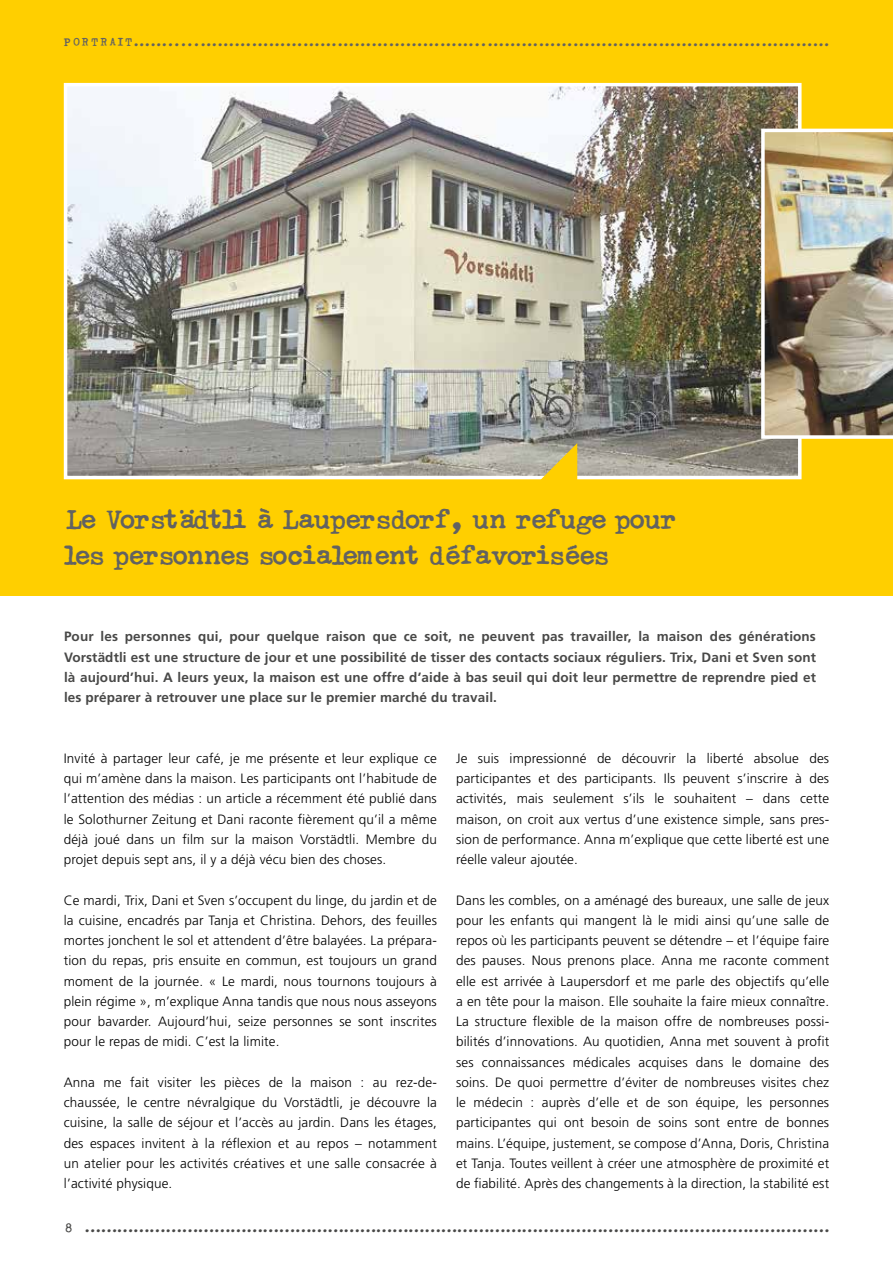
<style>
.page{position:relative;width:893px;height:1263px;background:#fff}
.page>*{position:absolute;margin:0;border:0;box-sizing:border-box;transform-origin:0 0}
.t1{font:40.5px/36px "Linotype Typo American";letter-spacing:-.07em;color:#626261}
.t2{font:16.5px "Linotype Typo American";letter-spacing:.055em;color:#626261}
.t3{font:16.5px "Linotype Typo American";color:#484847}
.t4{font:300 13.5px/20.2px "Frutiger LT Pro";letter-spacing:.01em;color:#000;text-align:justify}
.t5{font:700 13.5px/20.2px "Frutiger LT Pro";letter-spacing:.01em;color:#484847;text-align:justify}
</style>
<div class="page">
<div style="left:0;top:0;width:893px;height:595px;background:#ffcf00"></div>
<img style="left:69px;top:88px;width:727px;height:386px">
<div style="left:64px;top:83px;width:737px;height:396px;border:4px solid #fff"></div>
<img style="left:761px;top:129px;width:132px;height:310px">
<svg style="left:516px;top:443px;width:61px;height:37px"></svg>
<p class="t2" style="left:63px;top:34px;width:767px">PORTRAIT…….....…………………………………………..……………………………………………………</p>
<h1 class="t1" style="left:64px;top:501px;width:617px">Le Vorstädtli à Laupersdorf, un refuge pour les personnes socialement défavorisées</h1>
<p class="t5" style="left:64px;top:626px;width:754px">Pour les personnes qui, pour quelque raison que ce soit, ne peuvent pas travailler, la maison des générations Vorstädtli est une structure de jour et une possibilité de tisser des contacts sociaux réguliers. Trix, Dani et Sven sont là aujourd’hui. A leurs yeux, la maison est une offre d’aide à bas seuil qui doit leur permettre de reprendre pied et les préparer à retrouver une place sur le premier marché du travail.</p>
<p class="t4" style="left:64px;top:748px;width:375px">Invité à partager leur café, je me présente et leur explique ce qui m’amène dans la maison. Les participants ont l’habitude de l’attention des médias : un article a récemment été publié dans le Solothurner Zeitung et Dani raconte fièrement qu’il a même déjà joué dans un film sur la maison Vorstädtli. Membre du projet depuis sept ans, il y a déjà vécu bien des choses.</p>
<p class="t4" style="left:64px;top:890px;width:375px">Ce mardi, Trix, Dani et Sven s’occupent du linge, du jardin et de la cuisine, encadrés par Tanja et Christina. Dehors, des feuilles mortes jonchent le sol et attendent d’être balayées. La prépara&shy;tion du repas, pris ensuite en commun, est toujours un grand moment de la journée. « Le mardi, nous tournons toujours à plein régime », m’explique Anna tandis que nous nous asseyons pour bavarder. Aujourd’hui, seize personnes se sont inscrites pour le repas de midi. C’est la limite.</p>
<p class="t4" style="left:64px;top:1072px;width:375px">Anna me fait visiter les pièces de la maison : au rez-de&shy;chaussée, le centre névralgique du Vorstädtli, je découvre la cuisine, la salle de séjour et l’accès au jardin. Dans les étages, des espaces invitent à la réflexion et au repos – notamment un atelier pour les activités créatives et une salle consacrée à l’activité physique.</p>
<p class="t4" style="left:456px;top:748px;width:375px">Je suis impressionné de découvrir la liberté absolue des participantes et des participants. Ils peuvent s’inscrire à des activités, mais seulement s’ils le souhaitent – dans cette maison, on croit aux vertus d’une existence simple, sans pres&shy;sion de performance. Anna m’explique que cette liberté est une réelle valeur ajoutée.</p>
<p class="t4" style="left:456px;top:890px;width:375px">Dans les combles, on a aménagé des bureaux, une salle de jeux pour les enfants qui mangent là le midi ainsi qu’une salle de repos où les participants peuvent se détendre – et l’équipe faire des pauses. Nous prenons place. Anna me raconte comment elle est arrivée à Laupersdorf et me parle des objectifs qu’elle a en tête pour la maison. Elle souhaite la faire mieux connaître.<br>La structure flexible de la maison offre de nombreuses possi&shy;bilités d’innovations. Au quotidien, Anna met souvent à profit ses connaissances médicales acquises dans le domaine des soins. De quoi permettre d’éviter de nombreuses visites chez le médecin : auprès d’elle et de son équipe, les personnes participantes qui ont besoin de soins sont entre de bonnes mains. L’équipe, justement, se compose d’Anna, Doris, Christina et Tanja. Toutes veillent à créer une atmosphère de proximité et de fiabilité. Après des changements à la direction, la stabilité est</p>
<p class="t3" style="left:64px;top:1220px;width:767px">8 …………………………………………………………………………………………………………………………</p>
</div>
